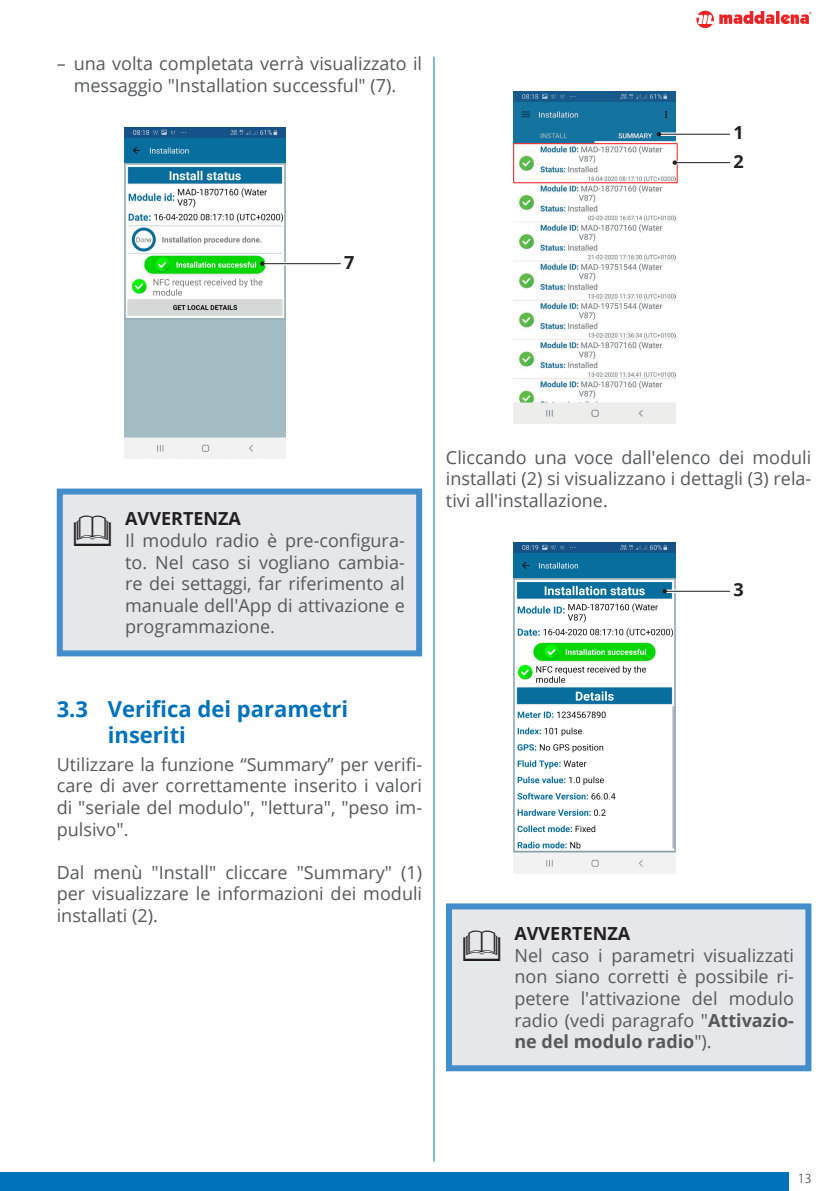
<style>
.page{position:relative;width:840px;height:1191px;background:#fff}
.page>*{position:absolute;margin:0;border:0;box-sizing:border-box;transform-origin:0 0}
.t1{font:700 22px/26.4px "Open Sans";color:#0072bc}
.t2{font:18px/21.6px "Open Sans";color:#57585a;text-align:justify}
.t3{font:700 18px/28.4px "Open Sans";color:#231f20}
.t4{font:300 14px "Myriad Pro";color:#231f20}
.s1{font-family:"KLINDEX Simboli";font-size:36px;color:#231f20}
.s2{font-weight:700;color:#231f20}
.s3{font-weight:700}
</style>
<div class="page">
<div style="left:0;top:1172px;width:788px;height:19px;background:#0072bc"></div>
<svg style="left:719px;top:11px;width:92px;height:13px"></svg>
<svg style="left:696px;top:11px;width:17px;height:17px"></svg>
<img style="left:124px;top:127px;width:161px;height:331px">
<hr style="left:262px;top:262px;width:78px;height:3px;background:#fff">
<hr style="left:262px;top:263px;width:78px;height:1px;background:#231f20">
<svg style="left:260px;top:261px;width:4px;height:5px"></svg>
<div style="left:60px;top:491px;width:359px;height:162px;background:#e6e7e9"></div>
<div style="left:57px;top:488px;width:365px;height:168px;border:6px solid #448dcb"></div>
<hr style="left:433px;top:57px;width:1px;height:1104px;background:#0072bc">
<img style="left:513px;top:92px;width:161px;height:331px">
<svg style="left:661px;top:132px;width:68px;height:4px"></svg>
<hr style="left:658px;top:134px;width:71px;height:1px;background:#231f20">
<svg style="left:656px;top:132px;width:5px;height:4px"></svg>
<div style="left:513px;top:143px;width:164px;height:40px;border:1px solid #ee1d23"></div>
<hr style="left:674px;top:161px;width:55px;height:3px;background:#fff">
<hr style="left:674px;top:162px;width:55px;height:1px;background:#231f20">
<svg style="left:672px;top:160px;width:4px;height:5px"></svg>
<img style="left:513px;top:542px;width:161px;height:331px">
<svg style="left:666px;top:589px;width:63px;height:4px"></svg>
<hr style="left:664px;top:591px;width:65px;height:1px;background:#231f20">
<svg style="left:662px;top:589px;width:4px;height:4px"></svg>
<div style="left:448px;top:906px;width:359px;height:162px;background:#e6e7e9"></div>
<div style="left:445px;top:903px;width:365px;height:168px;border:6px solid #448dcb"></div>
<p class="t2" style="left:57px;top:53px;width:367px;text-align:center">– una volta completata verrà visualizzato il messaggio "Installation successful" (7).</p>
<p class="t3" style="left:344px;top:248px;width:12px">7</p>
<p class="t3" style="left:733px;top:118px;width:12px">1<br>2</p>
<p class="t2" style="left:125px;top:507px;width:281px;text-align:left;text-indent:-51px"><span class="s1">l</span> <span class="s2">AVVERTENZA<br></span>Il modulo radio è pre-configura&shy;to. Nel caso si vogliano cambia&shy;re dei settaggi, far riferimento al manuale dell'App di attivazione e programmazione.</p>
<p class="t2" style="left:445px;top:446px;width:367px">Cliccando una voce dall'elenco dei moduli installati (2) si visualizzano i dettagli (3) rela&shy;tivi all'installazione.</p>
<p class="t3" style="left:733px;top:575px;width:12px">3</p>
<p class="t1" style="left:108px;top:695px;width:242px;text-indent:-51px">3.3 Verifica dei parametri inseriti</p>
<p class="t2" style="left:57px;top:753px;width:367px">Utilizzare la funzione “Summary” per verifi&shy;care di aver correttamente inserito i valori di "seriale del modulo", "lettura", "peso im&shy;pulsivo".</p>
<p class="t2" style="left:57px;top:861px;width:367px">Dal menù "Install" cliccare "Summary" (1) per visualizzare le informazioni dei moduli installati (2).</p>
<p class="t2" style="left:514px;top:922px;width:281px;text-align:left;text-indent:-51px"><span class="s1">l</span> <span class="s2">AVVERTENZA<br></span>Nel caso i parametri visualizzati non siano corretti è possibile ri&shy;petere l'attivazione del modulo radio (vedi paragrafo "<span class="s3">Attivazio&shy;ne del modulo radio</span>").</p>
<p class="t4" style="left:797px;top:1170px;width:15px">13</p>
</div>
